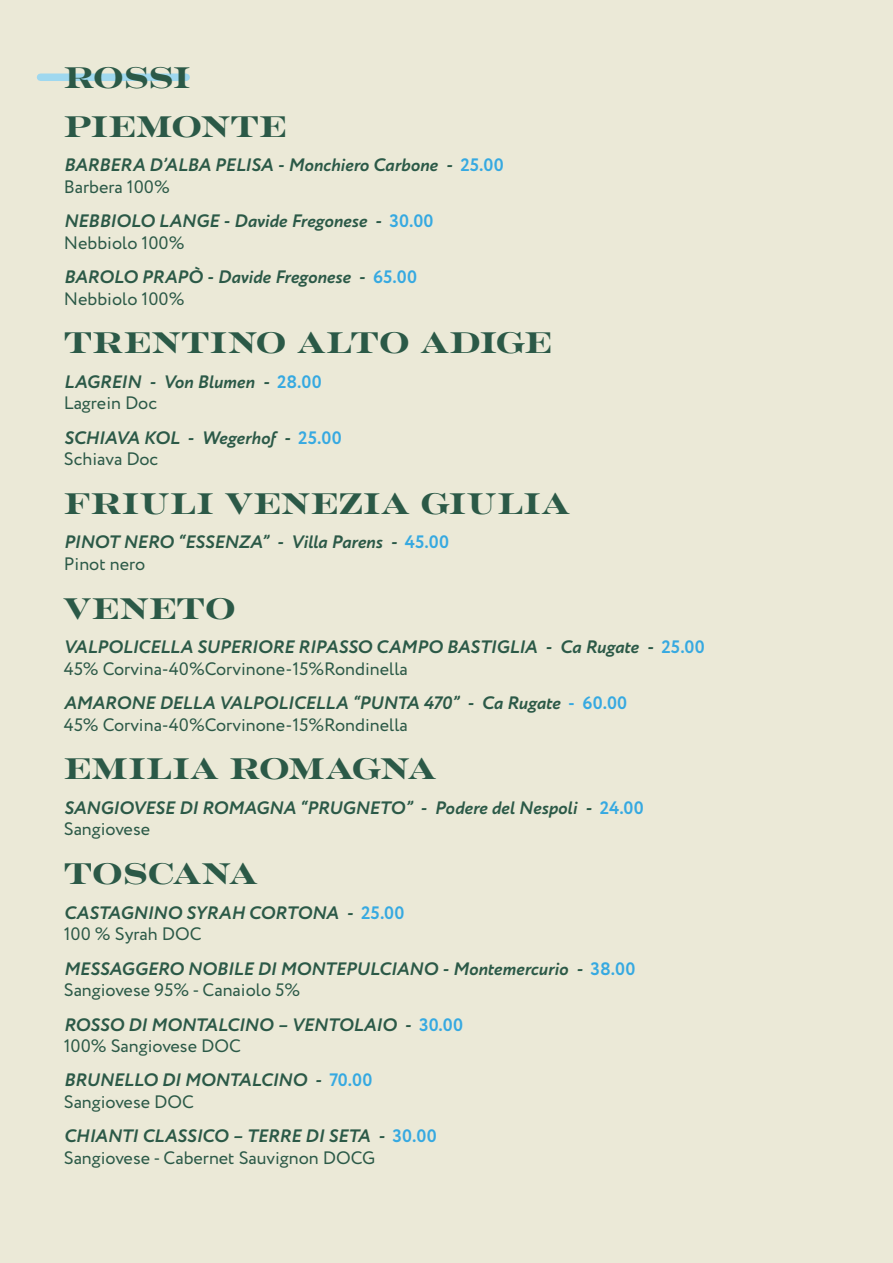
<style>
.page{position:relative;width:893px;height:1263px;background:#ebe9d7}
.page>*{position:absolute;margin:0;border:0;box-sizing:border-box;transform-origin:0 0}
.t1{font:30px/48.8px "Rosella Solid";letter-spacing:.01em;color:#2b5947}
.t2{font:italic 700 18px/21.6px "Circe";letter-spacing:-.01em;color:#2b5947}
.t3{font:18px/21.6px "Circe";color:#2b5947}
.s1{font-style:normal;color:#36a9e1}
.s2{font-weight:400;font-style:normal}
.s3{font-weight:700;font-style:italic}
.s4{font-weight:700;color:#36a9e1}
</style>
<div class="page">
<div style="left:41px;top:74px;width:145px;height:7px;background:#9fd8ef"></div>
<h1 class="t1" style="left:64px;top:51px;width:224px">ROSSI<br>PIEMONTE</h1>
<p class="t2" style="left:64px;top:155px;width:442px">BARBERA D’ALBA PELISA - Monchiero Carbone - <span class="s1">25.00<br></span><span class="s2">Barbera 100%</span></p>
<p class="t2" style="left:64px;top:211px;width:371px">NEBBIOLO LANGE - Davide Fregonese - <span class="s1">30.00<br></span><span class="s2">Nebbiolo 100%</span></p>
<p class="t2" style="left:64px;top:267px;width:355px">BAROLO PRAPÒ - Davide Fregonese - <span class="s1">65.00<br></span><span class="s2">Nebbiolo 100%</span></p>
<h1 class="t1" style="left:64px;top:316px;width:489px">TRENTINO ALTO ADIGE</h1>
<p class="t2" style="left:64px;top:372px;width:260px">LAGREIN - Von Blumen - <span class="s1">28.00<br></span><span class="s2">Lagrein Doc</span></p>
<p class="t2" style="left:64px;top:428px;width:279px">SCHIAVA KOL - Wegerhof - <span class="s1">25.00<br></span><span class="s2">Schiava Doc</span></p>
<h1 class="t1" style="left:64px;top:477px;width:507px">FRIULI VENEZIA GIULIA</h1>
<p class="t2" style="left:64px;top:532px;width:387px">PINOT NERO “ESSENZA” - Villa Parens - <span class="s1">45.00<br></span><span class="s2">Pinot nero</span></p>
<h1 class="t1" style="left:64px;top:581px;width:173px">VENETO</h1>
<p class="t2" style="left:64px;top:637px;width:643px">VALPOLICELLA SUPERIORE RIPASSO CAMPO BASTIGLIA - Ca Rugate - <span class="s1">25.00<br></span><span class="s2">45% Corvina-40%Corvinone-15%Rondinella</span></p>
<p class="t2" style="left:64px;top:693px;width:565px">AMARONE DELLA VALPOLICELLA “PUNTA 470” - Ca Rugate <span class="s1">- 60.00<br></span><span class="s2">45% Corvina-40%Corvinone-15%Rondinella</span></p>
<h1 class="t1" style="left:64px;top:742px;width:374px">EMILIA ROMAGNA</h1>
<p class="t2" style="left:64px;top:798px;width:582px">SANGIOVESE DI ROMAGNA “PRUGNETO” - Podere del Nespoli - <span class="s1">24.00<br></span><span class="s2">Sangiovese</span></p>
<h1 class="t1" style="left:64px;top:847px;width:195px">TOSCANA</h1>
<p class="t2" style="left:64px;top:902px;width:342px">CASTAGNINO SYRAH CORTONA - <span class="s1">25.00<br></span><span class="s2">100 % Syrah DOC</span></p>
<p class="t2" style="left:64px;top:958px;width:573px">MESSAGGERO NOBILE DI MONTEPULCIANO - Montemercurio - <span class="s1">38.00<br></span><span class="s2">Sangiovese 95% - Canaiolo 5%</span></p>
<p class="t2" style="left:64px;top:1014px;width:401px">ROSSO DI MONTALCINO – VENTOLAIO - <span class="s1">30.00<br></span><span class="s2">100% Sangiovese DOC</span></p>
<p class="t2" style="left:64px;top:1070px;width:310px">BRUNELLO DI MONTALCINO - <span class="s1">70.00<br></span><span class="s2">Sangiovese DOC</span></p>
<p class="t3" style="left:64px;top:1126px;width:374px"><span class="s3">CHIANTI CLASSICO – TERRE DI SETA -</span> <span class="s4">30.00<br></span>Sangiovese - Cabernet Sauvignon DOCG</p>
</div>
